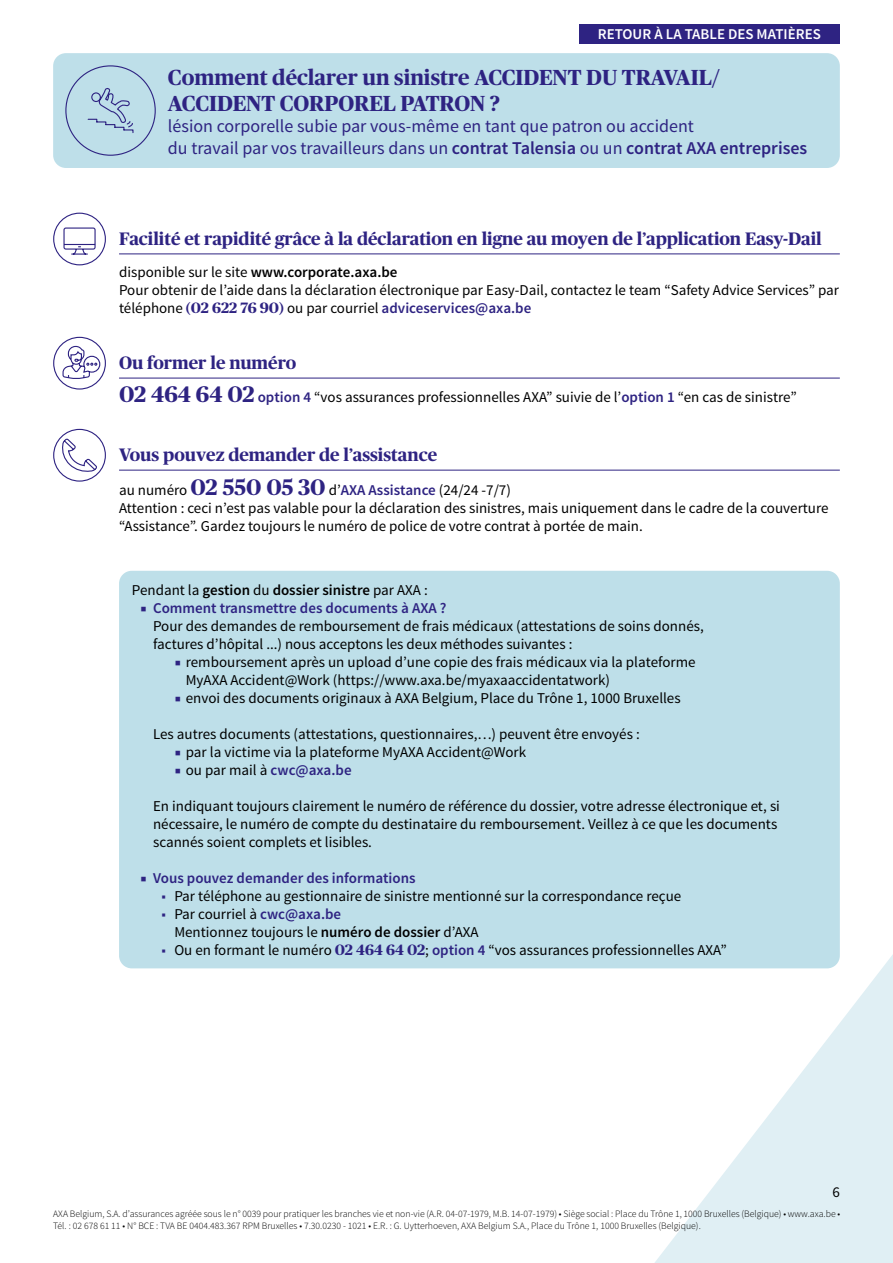
<style>
.page{position:relative;width:893px;height:1263px;background:#fff}
.page>*{position:absolute;margin:0;border:0;box-sizing:border-box;transform-origin:0 0}
.t1{font:700 21.75px/26.1px "Publico Headline";color:#2e2382}
.t2{font:18px/21.6px "Source Sans Pro";color:#2e2382}
.t3{font:700 18px "Publico Headline";color:#2e2382}
.t4{font:15px/18px "Source Sans Pro";color:#000}
.t5{font:600 15px "Source Sans Pro";color:#000}
.t6{font:600 15px "Source Sans Pro";color:#2e2382}
.t7{font:600 15px "Source Sans Pro";color:#fff}
.t8{font:300 9.75px/11.7px "Source Sans Pro";color:#000}
.s1{font-weight:600}
.s2{font-family:"Publico Headline";font-weight:700;color:#2e2382}
.s3{font-weight:600;color:#2e2382}
.s4{font-family:"Publico Headline";font-weight:700;font-size:22.5px;color:#2e2382}
.s5{font-weight:400}
.s6{font-size:22.5px;color:#2e2382}
.s7{font-weight:400;font-size:22.5px}
.s8{color:#2e2382}
</style>
<div class="page">
<svg style="left:654px;top:955px;width:239px;height:308px;fill:#e0eff4"></svg>
<div style="left:53px;top:53px;width:787px;height:115px;background:#bedfe9;border-radius:13px"></div>
<svg style="left:87px;top:88px;width:47px;height:45px"></svg>
<hr style="left:119px;top:253px;width:721px;height:1px;background:#2e2382">
<div style="left:53px;top:213px;width:53px;height:52px;border:1px solid #2e2382;border-radius:50%"></div>
<svg style="left:63px;top:227px;width:33px;height:28px"></svg>
<div style="left:119px;top:571px;width:721px;height:397px;background:#bedfe9;border-radius:13px"></div>
<hr style="left:119px;top:470px;width:721px;height:1px;background:#2e2382">
<hr style="left:119px;top:378px;width:721px;height:1px;background:#2e2382">
<div style="left:53px;top:429px;width:53px;height:53px;border:1px solid #2e2382;border-radius:50%"></div>
<div style="left:53px;top:337px;width:53px;height:53px;border:1px solid #2e2382;border-radius:50%"></div>
<svg style="left:62px;top:345px;width:39px;height:35px"></svg>
<svg style="left:62px;top:437px;width:36px;height:35px"></svg>
<div style="left:579px;top:24px;width:260px;height:20px;background:#2e2382"></div>
<p class="t7" style="left:598px;top:25px;width:225px">RETOUR À LA TABLE DES MATIÈRES</p>
<h1 class="t1" style="left:168px;top:63px;width:554px">Comment déclarer un sinistre ACCIDENT DU TRAVAIL/<br>ACCIDENT CORPOREL PATRON ?</h1>
<p class="t2" style="left:168px;top:116px;width:641px">lésion corporelle subie par vous-même en tant que patron ou accident<br>du travail par vos travailleurs dans un <span class="s1">contrat Talensia</span> ou un <span class="s1">contrat AXA entreprises</span></p>
<p class="t3" style="left:119px;top:226px;width:704px">Facilité et rapidité grâce à la déclaration en ligne au moyen de l’application Easy-Dail</p>
<p class="t4" style="left:119px;top:263px;width:722px">disponible sur le site <span class="s1">www.corporate.axa.be<br></span>Pour obtenir de l’aide dans la déclaration électronique par Easy-Dail, contactez le team “Safety Advice Services” par téléphone <span class="s2">(02 622 76 90)</span> ou par courriel <span class="s3">adviceservices@axa.be</span></p>
<p class="t3" style="left:119px;top:350px;width:179px">Ou former le numéro</p>
<p class="t4" style="left:119px;top:388px;width:679px"><span class="s4">02 464 64 02</span> <span class="s3">option 4</span> “vos assurances professionnelles AXA” suivie de l’<span class="s3">option 1</span> “en cas de sinistre”</p>
<p class="t3" style="left:119px;top:442px;width:320px">Vous pouvez demander de l’assistance</p>
<p class="t4" style="left:119px;top:481px;width:711px">au numéro <span class="s4">02 550 05 30</span> d’<span class="s3">AXA Assistance</span> (24/24 -7/7)<br>Attention : ceci n’est pas valable pour la déclaration des sinistres, mais uniquement dans le cadre de la couverture “Assistance”. Gardez toujours le numéro de police de votre contrat à portée de main.</p>
<p class="t5" style="left:132px;top:581px;width:297px"><span class="s5">Pendant la</span> gestion <span class="s5">du</span> dossier sinistre <span class="s5">par AXA :</span></p>
<p class="t4" style="left:153px;top:599px;width:552px;text-indent:-13px"><span class="s6">■</span> <span class="s3">Comment transmettre des documents à AXA ?<br></span>Pour des demandes de remboursement de frais médicaux (attestations de soins donnés, factures d’hôpital ...) nous acceptons les deux méthodes suivantes :</p>
<p class="t4" style="left:186px;top:653px;width:511px;text-indent:-11px"><span class="s6">■</span> remboursement après un upload d’une copie des frais médicaux via la plateforme<br>MyAXA Accident@Work (https://www.axa.be/myaxaaccidentatwork)</p>
<p class="t4" style="left:174px;top:689px;width:508px"><span class="s6">■</span> envoi des documents originaux à AXA Belgium, Place du Trône 1, 1000 Bruxelles</p>
<p class="t4" style="left:153px;top:725px;width:488px">Les autres documents (attestations, questionnaires,…) peuvent être envoyés :</p>
<p class="t4" style="left:174px;top:743px;width:353px"><span class="s6">■</span> par la victime via la plateforme MyAXA Accident@Work</p>
<p class="t4" style="left:174px;top:761px;width:179px"><span class="s6">■</span> ou par mail à <span class="s3">cwc@axa.be</span></p>
<p class="t4" style="left:153px;top:797px;width:628px">En indiquant toujours clairement le numéro de référence du dossier, votre adresse électronique et, si nécessaire, le numéro de compte du destinataire du remboursement. Veillez à ce que les documents scannés soient complets et lisibles.</p>
<p class="t6" style="left:140px;top:869px;width:277px"><span class="s7">■</span> Vous pouvez demander des informations</p>
<p class="t4" style="left:162px;top:887px;width:521px"><span class="s8">■</span> Par téléphone au gestionnaire de sinistre mentionné sur la correspondance reçue</p>
<p class="t4" style="left:174px;top:905px;width:306px;text-indent:-13px"><span class="s8">■</span> Par courriel à <span class="s3">cwc@axa.be<br></span>Mentionnez toujours le <span class="s1">numéro de dossier</span> d’AXA</p>
<p class="t4" style="left:162px;top:941px;width:567px"><span class="s8">■</span> Ou en formant le numéro <span class="s2">02 464 64 02</span>; <span class="s3">option 4</span> “vos assurances professionnelles AXA”</p>
<p class="t4" style="left:832px;top:1183px;width:9px">6</p>
<p class="t8" style="left:53px;top:1208px;width:789px">AXA Belgium, S.A. d’assurances agréée sous le n° 0039 pour pratiquer les branches vie et non-vie (A.R. 04-07-1979, M.B. 14-07-1979) • Siège social : Place du Trône 1, 1000 Bruxelles (Belgique) • www.axa.be •<br>Tél. : 02 678 61 11 • N° BCE : TVA BE 0404.483.367 RPM Bruxelles • 7.30.0230 - 1021 • E.R. : G. Uytterhoeven, AXA Belgium S.A., Place du Trône 1, 1000 Bruxelles (Belgique).</p>
</div>
